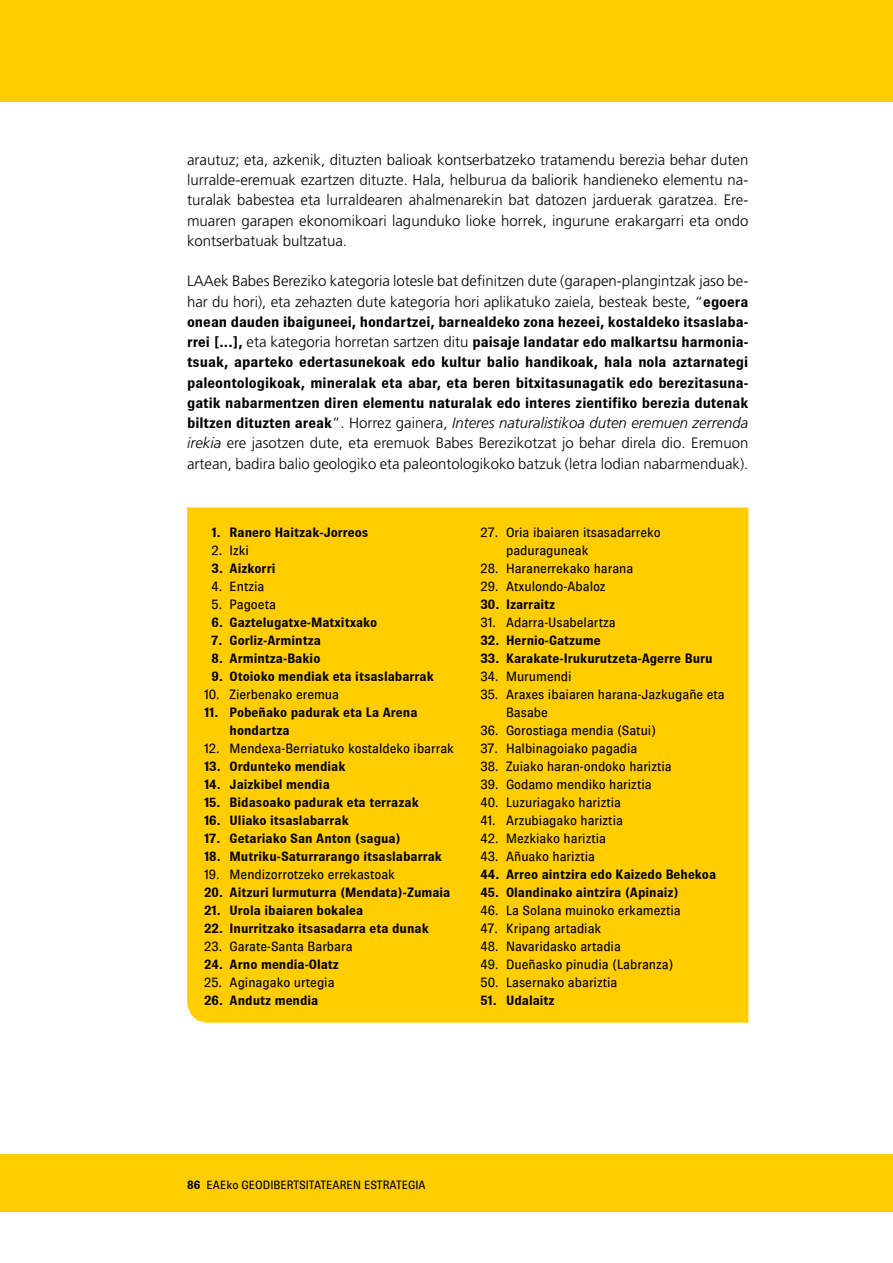
<style>
.page{position:relative;width:893px;height:1263px;background:#fff}
.page>*{position:absolute;margin:0;border:0;box-sizing:border-box;transform-origin:0 0}
.t1{font:300 15px/20.2px "Frutiger";color:#000;text-align:justify}
.t2{font:700 15px/20.2px "Brown";color:#000;text-align:justify}
.t3{font:13.5px/18px "Brown";color:#000}
.t4{font:700 13.5px/18px "Brown";color:#000}
.t5{font:12px "Brown";color:#000}
.s1{font-family:"Brown";font-weight:700}
.s2{font-family:"Frutiger";font-weight:300}
.s3{font-style:italic}
.s4{color:#ffcd00}
.s5{font-weight:700;color:#ffcd00}
.s6{font-weight:700}
</style>
<div class="page">
<div style="left:0;top:0;width:893px;height:102px;background:#ffcd00"></div>
<div style="left:0;top:1154px;width:893px;height:58px;background:#ffcd00"></div>
<div style="left:187px;top:507px;width:561px;height:516px;background:#ffcd00"></div>
<p class="t1" style="left:187px;top:149px;width:563px">arautuz; eta, azkenik, dituzten balioak kontserbatzeko tratamendu berezia behar duten lurralde-eremuak ezartzen dituzte. Hala, helburua da baliorik handieneko elementu na&shy;turalak babestea eta lurraldearen ahalmenarekin bat datozen jarduerak garatzea. Ere&shy;muaren garapen ekonomikoari lagunduko lioke horrek, ingurune erakargarri eta ondo kontserbatuak bultzatua.</p>
<p class="t1" style="left:187px;top:271px;width:563px">LAAek Babes Bereziko kategoria lotesle bat definitzen dute (garapen-plangintzak jaso be&shy;har du hori), eta zehazten dute kategoria hori aplikatuko zaiela, besteak beste, “<span class="s1">egoera</span></p>
<p class="t2" style="left:187px;top:311px;width:563px">onean dauden ibaiguneei, hondartzei, barnealdeko zona hezeei, kostaldeko itsaslaba&shy;rrei [...], <span class="s2">eta kategoria horretan sartzen ditu</span> paisaje landatar edo malkartsu harmonia&shy;tsuak, aparteko edertasunekoak edo kultur balio handikoak, hala nola aztarnategi paleontologikoak, mineralak eta abar, eta beren bitxitasunagatik edo berezitasuna&shy;gatik nabarmentzen diren elementu naturalak edo interes zientifiko berezia dutenak</p>
<p class="t1" style="left:187px;top:413px;width:563px"><span class="s1">biltzen dituzten areak</span>”. Horrez gainera, <span class="s3">Interes naturalistikoa duten eremuen zerrenda irekia</span> ere jasotzen dute, eta eremuok Babes Berezikotzat jo behar direla dio. Eremuon artean, badira balio geologiko eta paleontologikoko batzuk (letra lodian nabarmenduak).</p>
<p class="t4" style="left:204px;top:523px;width:166px"><span class="s4">0</span>1. Ranero Haitzak-Jorreos</p>
<p class="t3" style="left:204px;top:541px;width:46px"><span class="s5">0</span>2. Izki</p>
<p class="t4" style="left:204px;top:559px;width:73px"><span class="s4">0</span>3. Aizkorri</p>
<p class="t3" style="left:204px;top:577px;width:62px"><span class="s5">0</span>4. Entzia</p>
<p class="t3" style="left:204px;top:595px;width:73px"><span class="s5">0</span>5. Pagoeta</p>
<p class="t4" style="left:204px;top:613px;width:175px"><span class="s4">0</span>6. Gaztelugatxe-Matxitxako</p>
<p class="t4" style="left:204px;top:631px;width:118px"><span class="s4">0</span>7. Gorliz-Armintza</p>
<p class="t4" style="left:204px;top:649px;width:118px"><span class="s4">0</span>8. Armintza-Bakio</p>
<p class="t4" style="left:204px;top:667px;width:231px"><span class="s4">0</span>9. Otoioko mendiak eta itsaslabarrak</p>
<p class="t3" style="left:204px;top:685px;width:136px">10. Zierbenako eremua</p>
<p class="t4" style="left:230px;top:703px;width:189px;text-indent:-26px">11. Pobeñako padurak eta La Arena hondartza</p>
<p class="t3" style="left:204px;top:739px;width:251px">12. Mendexa-Berriatuko kostaldeko ibarrak</p>
<p class="t4" style="left:204px;top:757px;width:143px">13. Ordunteko mendiak</p>
<p class="t4" style="left:204px;top:775px;width:127px">14. Jaizkibel mendia</p>
<p class="t4" style="left:204px;top:793px;width:216px">15. Bidasoako padurak eta terrazak</p>
<p class="t4" style="left:204px;top:811px;width:146px">16. Uliako itsaslabarrak</p>
<p class="t4" style="left:204px;top:829px;width:198px">17. Getariako San Anton (sagua)</p>
<p class="t4" style="left:204px;top:847px;width:239px">18. Mutriku-Saturrarango itsaslabarrak</p>
<p class="t3" style="left:204px;top:865px;width:192px">19. Mendizorrotzeko errekastoak</p>
<p class="t4" style="left:204px;top:883px;width:248px">20. Aitzuri lurmuturra (Mendata)-Zumaia</p>
<p class="t4" style="left:204px;top:901px;width:161px">21. Urola ibaiaren bokalea</p>
<p class="t4" style="left:204px;top:919px;width:226px">22. Inurritzako itsasadarra eta dunak</p>
<p class="t3" style="left:204px;top:937px;width:150px">23. Garate-Santa Barbara</p>
<p class="t4" style="left:204px;top:955px;width:136px">24. Arno mendia-Olatz</p>
<p class="t3" style="left:204px;top:973px;width:132px">25. Aginagako urtegia</p>
<p class="t4" style="left:204px;top:991px;width:116px">26. Andutz mendia</p>
<p class="t3" style="left:506px;top:523px;width:156px;text-indent:-26px">27. Oria ibaiaren itsasadarreko paduraguneak</p>
<p class="t3" style="left:480px;top:559px;width:154px">28. Haranerrekako harana</p>
<p class="t3" style="left:480px;top:577px;width:127px">29. Atxulondo-Abaloz</p>
<p class="t4" style="left:480px;top:595px;width:76px">30. Izarraitz</p>
<p class="t3" style="left:480px;top:613px;width:137px">31. Adarra-Usabelartza</p>
<p class="t4" style="left:480px;top:631px;width:122px">32. Hernio-Gatzume</p>
<p class="t4" style="left:480px;top:649px;width:234px">33. Karakate-Irukurutzeta-Agerre Buru</p>
<p class="t3" style="left:480px;top:667px;width:93px">34. Murumendi</p>
<p class="t3" style="left:506px;top:685px;width:220px;text-indent:-26px">35. Araxes ibaiaren harana-Jazkugañe eta<br>Basabe</p>
<p class="t3" style="left:480px;top:721px;width:177px">36. Gorostiaga mendia (Satui)</p>
<p class="t3" style="left:480px;top:739px;width:159px">37. Halbinagoiako pagadia</p>
<p class="t3" style="left:480px;top:757px;width:193px">38. Zuiako haran-ondoko hariztia</p>
<p class="t3" style="left:480px;top:775px;width:173px">39. Godamo mendiko hariztia</p>
<p class="t3" style="left:480px;top:793px;width:142px">40. Luzuriagako hariztia</p>
<p class="t3" style="left:480px;top:811px;width:144px">41. Arzubiagako hariztia</p>
<p class="t3" style="left:480px;top:829px;width:127px">42. Mezkiako hariztia</p>
<p class="t3" style="left:480px;top:847px;width:116px">43. Añuako hariztia</p>
<p class="t4" style="left:480px;top:865px;width:237px">44. Arreo aintzira edo Kaizedo Behekoa</p>
<p class="t4" style="left:480px;top:883px;width:200px">45. Olandinako aintzira (Apinaiz)</p>
<p class="t3" style="left:480px;top:901px;width:202px">46. La Solana muinoko erkameztia</p>
<p class="t3" style="left:480px;top:919px;width:122px">47. Kripang artadiak</p>
<p class="t3" style="left:480px;top:937px;width:142px">48. Navaridasko artadia</p>
<p class="t3" style="left:480px;top:955px;width:195px">49. Dueñasko pinudia (Labranza)</p>
<p class="t3" style="left:480px;top:973px;width:138px">50. Lasernako abariztia</p>
<p class="t4" style="left:480px;top:991px;width:76px">51. Udalaitz</p>
<p class="t5" style="left:187px;top:1178px;width:240px"><span class="s6">86</span> EAEko GEODIBERTSITATEAREN ESTRATEGIA</p>
</div>
